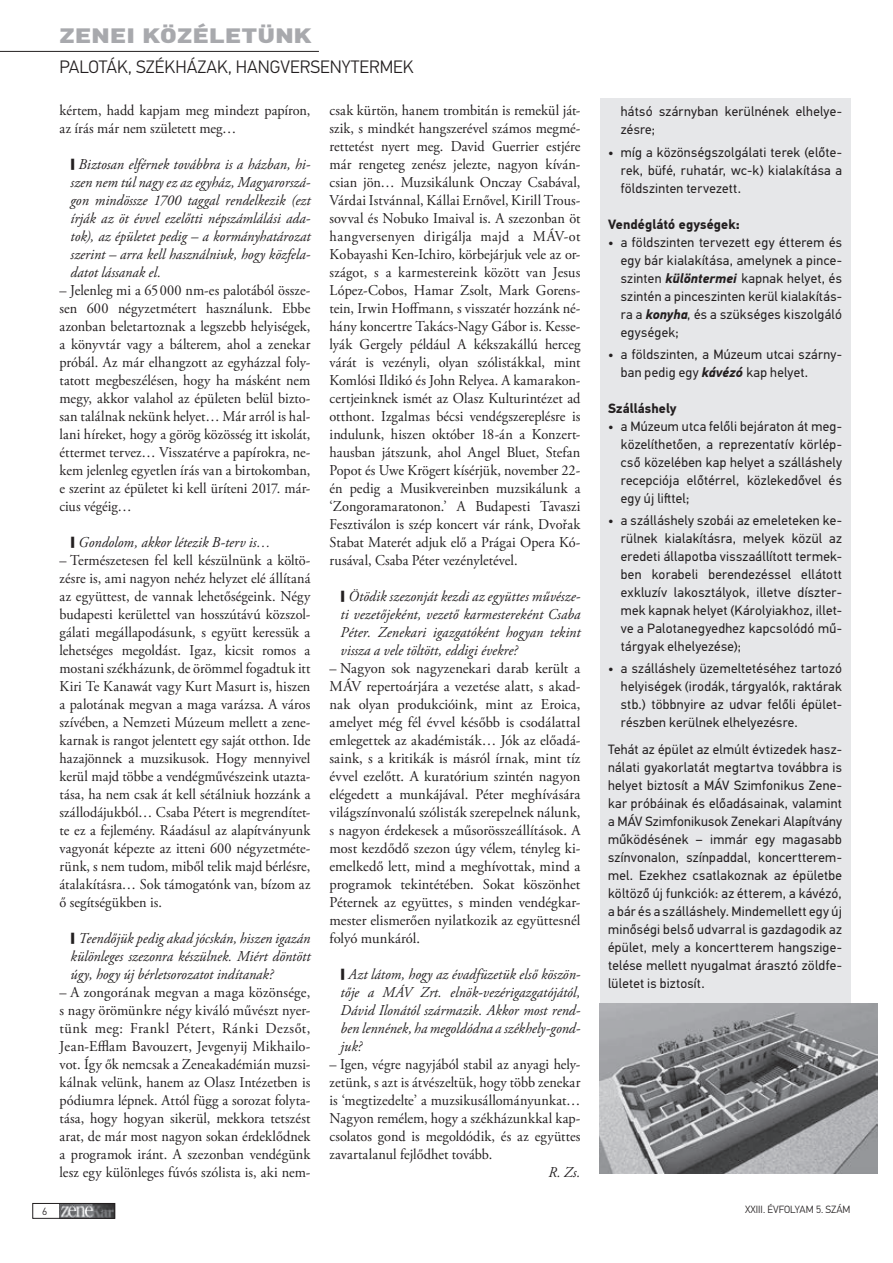
<style>
.page{position:relative;width:893px;height:1263px;background:#fff}
.page>*{position:absolute;margin:0;border:0;box-sizing:border-box;transform-origin:0 0}
.t1{font:900 21px "Din Text Pro";letter-spacing:.015em;color:#a8a9ad;scale:1.2 1}
.t2{font:300 18px "Din Text Pro";color:#231f20}
.t3{font:15px/18px "Adobe Garamond Pro";letter-spacing:.005em;color:#231f20;text-align:justify;scale:.95 1}
.t4{font:italic 15px/18px "Adobe Garamond Pro";letter-spacing:.005em;color:#231f20;text-align:justify;scale:.95 1}
.t5{font:13.5px/18px "Din Text Pro";letter-spacing:.02em;color:#231f20;text-align:justify}
.t6{font:700 13.5px "Din Text Pro";letter-spacing:.005em;color:#231f20}
.t7{font:300 10.5px "Din Text Pro";color:#231f20}
.s1{font-weight:700;font-style:italic}
</style>
<div class="page">
<hr style="left:0;top:51px;width:319px;height:1px;background:#231f20">
<img style="left:60px;top:1205px;width:53px;height:11px">
<div style="left:33px;top:1203px;width:82px;height:15px;border:1px solid #231f20"></div>
<div style="left:600px;top:98px;width:250px;height:975px;background:#e6e7e9"></div>
<img style="left:600px;top:1003px;width:277px;height:171px">
<h1 class="t1" style="left:60px;top:22px;width:212px">ZENEI KÖZÉLETÜNK</h1>
<p class="t2" style="left:60px;top:57px;width:356px">PALOTÁK, SZÉKHÁZAK, HANGVERSENYTERMEK</p>
<p class="t3" style="left:60px;top:102px;width:266px">kértem, hadd kapjam meg mindezt papíron, az írás már nem született meg…</p>
<p class="t4" style="left:71px;top:156px;width:254px;text-indent:8px">Biztosan elférnek továbbra is a házban, hi&shy;szen nem túl nagy ez az egyház, Magyarorszá&shy;gon mindössze 1700 taggal rendelkezik (ezt írják az öt évvel ezelőtti népszámlálási ada&shy;tok), az épületet pedig – a kormányhatározat szerint – arra kell használniuk, hogy közfela&shy;datot lássanak el.</p>
<p class="t3" style="left:60px;top:282px;width:266px">– Jelenleg mi a 65000 nm-es palotából össze&shy;sen 600 négyzetmétert használunk. Ebbe azonban beletartoznak a legszebb helyiségek, a könyvtár vagy a bálterem, ahol a zenekar próbál. Az már elhangzott az egyházzal foly&shy;tatott megbeszélésen, hogy ha másként nem megy, akkor valahol az épületen belül bizto&shy;san találnak nekünk helyet… Már arról is hal&shy;lani híreket, hogy a görög közösség itt iskolát, éttermet tervez… Visszatérve a papírokra, ne&shy;kem jelenleg egyetlen írás van a birtokomban, e szerint az épületet ki kell üríteni 2017. már&shy;cius végéig…</p>
<p class="t4" style="left:79px;top:534px;width:204px">Gondolom, akkor létezik B-terv is…</p>
<p class="t3" style="left:60px;top:552px;width:266px">– Természetesen fel kell készülnünk a költö&shy;zésre is, ami nagyon nehéz helyzet elé állítaná az együttest, de vannak lehetőségeink. Négy budapesti kerülettel van hosszútávú közszol&shy;gálati megállapodásunk, s együtt keressük a lehetséges megoldást. Igaz, kicsit romos a mostani székházunk, de örömmel fogadtuk itt Kiri Te Kanawát vagy Kurt Masurt is, hiszen a palotának megvan a maga varázsa. A város szívében, a Nemzeti Múzeum mellett a zene&shy;karnak is rangot jelentett egy saját otthon. Ide hazajönnek a muzsikusok. Hogy mennyivel kerül majd többe a vendégművészeink utazta&shy;tása, ha nem csak át kell sétálniuk hozzánk a szállodájukból… Csaba Pétert is megrendítet&shy;te ez a fejlemény. Ráadásul az alapítványunk vagyonát képezte az itteni 600 négyzetméte&shy;rünk, s nem tudom, miből telik majd bérlésre, átalakításra… Sok támogatónk van, bízom az ő segítségükben is.</p>
<p class="t4" style="left:71px;top:930px;width:254px;text-indent:8px">Teendőjük pedig akad jócskán, hiszen igazán különleges szezonra készülnek. Miért döntött úgy, hogy új bérletsorozatot indítanak?</p>
<p class="t3" style="left:60px;top:984px;width:266px">– A zongorának megvan a maga közönsége, s nagy örömünkre négy kiváló művészt nyer&shy;tünk meg: Frankl Pétert, Ránki Dezsőt, Jean-Efflam Bavouzert, Jevgenyij Mikhailo&shy;vot. Így ők nemcsak a Zeneakadémián muzsi&shy;kálnak velünk, hanem az Olasz Intézetben is pódiumra lépnek. Attól függ a sorozat folyta&shy;tása, hogy hogyan sikerül, mekkora tetszést arat, de már most nagyon sokan érdeklődnek a programok iránt. A szezonban vendégünk lesz egy különleges fúvós szólista is, aki nem-</p>
<p class="t3" style="left:330px;top:102px;width:266px">csak kürtön, hanem trombitán is remekül ját&shy;szik, s mindkét hangszerével számos megmé&shy;rettetést nyert meg. David Guerrier estjére már rengeteg zenész jelezte, nagyon kíván&shy;csian jön… Muzsikálunk Onczay Csabával, Várdai Istvánnal, Kállai Ernővel, Kirill Trous&shy;sovval és Nobuko Imaival is. A szezonban öt hangversenyen dirigálja majd a MÁV-ot Kobayashi Ken-Ichiro, körbejárjuk vele az or&shy;szágot, s a karmestereink között van Jesus López-Cobos, Hamar Zsolt, Mark Gorens&shy;tein, Irwin Hoffmann, s visszatér hozzánk né&shy;hány koncertre Takács-Nagy Gábor is. Kesse&shy;lyák Gergely például A kékszakállú herceg várát is vezényli, olyan szólistákkal, mint Komlósi Ildikó és John Relyea. A kamarakon&shy;certjeinknek ismét az Olasz Kulturintézet ad otthont. Izgalmas bécsi vendégszereplésre is indulunk, hiszen október 18-án a Konzert&shy;hausban játszunk, ahol Angel Bluet, Stefan Popot és Uwe Krögert kísérjük, november 22- én pedig a Musikvereinben muzsikálunk a ‘Zongoramaratonon.’ A Budapesti Tavaszi Fesztiválon is szép koncert vár ránk, Dvořak Stabat Materét adjuk elő a Prágai Opera Kó&shy;rusával, Csaba Péter vezényletével.</p>
<p class="t4" style="left:341px;top:588px;width:254px;text-indent:8px">Ötödik szezonját kezdi az együttes művésze&shy;ti vezetőjeként, vezető karmestereként Csaba Péter. Zenekari igazgatóként hogyan tekint vissza a vele töltött, eddigi évekre?</p>
<p class="t3" style="left:330px;top:660px;width:266px">– Nagyon sok nagyzenekari darab került a MÁV repertoárjára a vezetése alatt, s akad&shy;nak olyan produkcióink, mint az Eroica, amelyet még fél évvel később is csodálattal emlegettek az akadémisták… Jók az előadá&shy;saink, s a kritikák is másról írnak, mint tíz évvel ezelőtt. A kuratórium szintén nagyon elégedett a munkájával. Péter meghívására világszínvonalú szólisták szerepelnek nálunk, s nagyon érdekesek a műsorösszeállítások. A most kezdődő szezon úgy vélem, tényleg ki&shy;emelkedő lett, mind a meghívottak, mind a programok tekintétében. Sokat köszönhet Péternek az együttes, s minden vendégkar&shy;mester elismerően nyilatkozik az együttesnél folyó munkáról.</p>
<p class="t4" style="left:341px;top:966px;width:254px;text-indent:8px">Azt látom, hogy az évadfüzetük első köszön&shy;tője a MÁV Zrt. elnök-vezérigazgatójától, Dávid Ilonától származik. Akkor most rend&shy;ben lennének, ha megoldódna a székhely-gond&shy;juk?</p>
<p class="t3" style="left:330px;top:1056px;width:266px">– Igen, végre nagyjából stabil az anyagi hely&shy;zetünk, s azt is átvészeltük, hogy több zenekar is ‘megtizedelte’ a muzsikusállományunkat… Nagyon remélem, hogy a székházunkkal kap&shy;csolatos gond is megoldódik, és az együttes zavartalanul fejlődhet tovább.</p>
<p class="t4" style="left:548px;top:1164px;width:35px">R. Zs.</p>
<p class="t5" style="left:621px;top:103px;width:223px">hátsó szárnyban kerülnének elhelye&shy;zésre;</p>
<p class="t5" style="left:621px;top:143px;width:223px;text-indent:-13px">• míg a közönségszolgálati terek (előte&shy;rek, büfé, ruhatár, wc-k) kialakítása a földszinten tervezett.</p>
<p class="t6" style="left:608px;top:216px;width:133px">Vendéglátó egységek:</p>
<p class="t5" style="left:621px;top:233px;width:223px;text-indent:-13px">• a földszinten tervezett egy étterem és egy bár kialakítása, amelynek a pince&shy;szinten <span class="s1">különtermei</span> kapnak helyet, és szintén a pinceszinten kerül kialakítás&shy;ra a <span class="s1">konyha</span>, és a szükséges kiszolgáló egységek;</p>
<p class="t5" style="left:621px;top:345px;width:223px;text-indent:-13px">• a földszinten, a Múzeum utcai szárny&shy;ban pedig egy <span class="s1">kávézó</span> kap helyet.</p>
<p class="t6" style="left:608px;top:400px;width:70px">Szálláshely</p>
<p class="t5" style="left:621px;top:417px;width:223px;text-indent:-13px">• a Múzeum utca felőli bejáraton át meg&shy;közelíthetően, a reprezentatív körlép&shy;cső közelében kap helyet a szálláshely recepciója előtérrel, közlekedővel és egy új lifttel;</p>
<p class="t5" style="left:621px;top:512px;width:223px;text-indent:-13px">• a szálláshely szobái az emeleteken ke&shy;rülnek kialakításra, melyek közül az eredeti állapotba visszaállított termek&shy;ben korabeli berendezéssel ellátott exkluzív lakosztályok, illetve díszter&shy;mek kapnak helyet (Károlyiakhoz, illet&shy;ve a Palotanegyedhez kapcsolódó mű&shy;tárgyak elhelyezése);</p>
<p class="t5" style="left:621px;top:660px;width:223px;text-indent:-13px">• a szálláshely üzemeltetéséhez tartozó helyiségek (irodák, tárgyalók, raktárak stb.) többnyire az udvar felőli épület&shy;részben kerülnek elhelyezésre.</p>
<p class="t5" style="left:608px;top:740px;width:235px">Tehát az épület az elmúlt évtizedek hasz&shy;nálati gyakorlatát megtartva továbbra is helyet biztosít a MÁV Szimfonikus Zene&shy;kar próbáinak és előadásainak, valamint a MÁV Szimfonikusok Zenekari Alapítvány működésének – immár egy magasabb színvonalon, színpaddal, koncertterem&shy;mel. Ezekhez csatlakoznak az épületbe költöző új funkciók: az étterem, a kávézó, a bár és a szálláshely. Mindemellett egy új minőségi belső udvarral is gazdagodik az épület, mely a koncertterem hangszige&shy;telése mellett nyugalmat árasztó zöldfe&shy;lületet is biztosít.</p>
<p class="t7" style="left:42px;top:1205px;width:7px">6</p>
<p class="t7" style="left:745px;top:1203px;width:107px">XXIII. ÉVFOLYAM 5. SZÁM</p>
</div>
